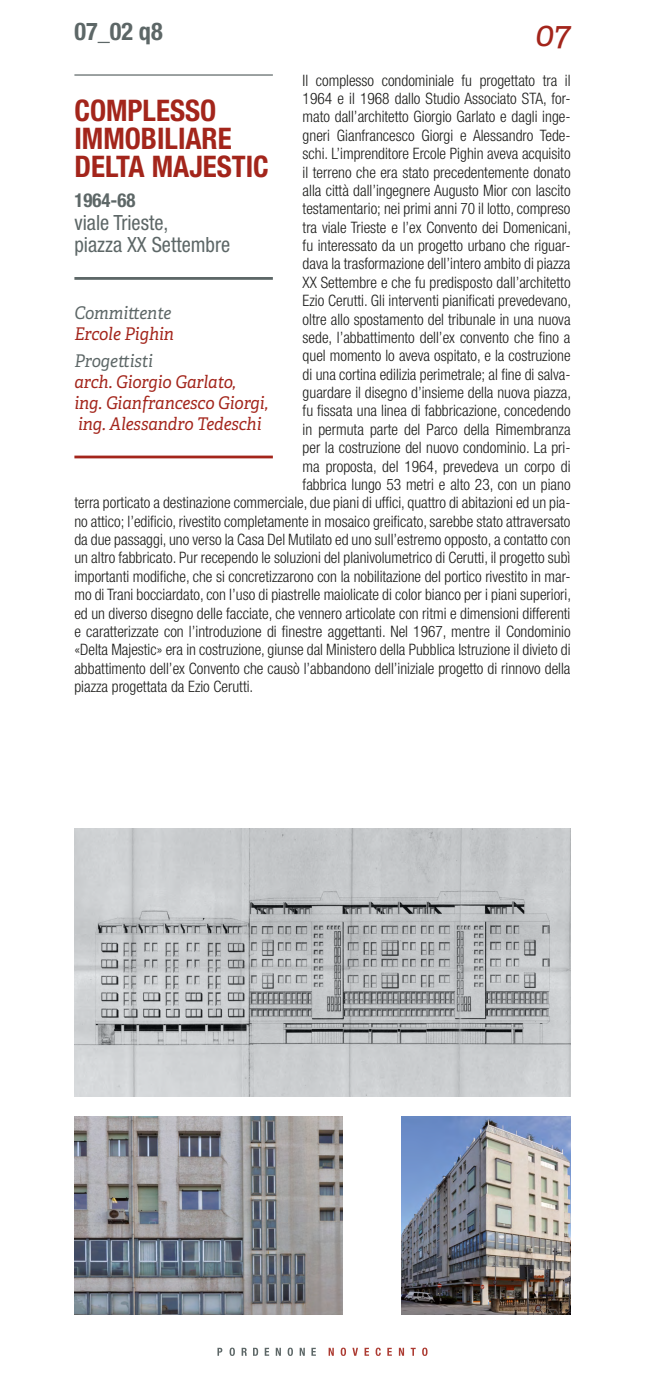
<style>
.page{position:relative;width:645px;height:1389px;background:#fff}
.page>*{position:absolute;margin:0;border:0;box-sizing:border-box;transform-origin:0 0}
.t1{font:italic 35px "Adelle";color:#a3251b;scale:.96 1}
.t2{font:700 condensed 29.75px/28px "Helvetica Neue LT Std";color:#a3251b}
.t3{font:700 condensed 24.5px "Helvetica Neue LT Std";color:#5d6767}
.t4{font:condensed 21px/22.8px "Helvetica Neue LT Std";color:#5d6767}
.t5{font:700 condensed 19.25px "Helvetica Neue LT Std";color:#5d6767}
.t6{font:italic 17.5px/21px "Adelle";color:#a3251b;scale:.93 1}
.t7{font:italic 17.5px "Adelle";color:#5d6767;scale:.93 1}
.schede{font:300 condensed 15.75px "Helvetica Neue LT Std";color:#1d1d1b}
.s1{font-weight:400}
</style>
<div class="page">
<svg style="left:329px;top:1348px;width:98px;height:8px"></svg>
<svg style="left:217px;top:1348px;width:99px;height:8px"></svg>
<hr style="left:74px;top:277px;width:199px;height:3px;background:#5d6767">
<hr style="left:74px;top:74px;width:199px;height:2px;background:#5d6767">
<hr style="left:74px;top:456px;width:199px;height:2px;background:#a3251b">
<img style="left:74px;top:828px;width:496px;height:268px">
<img style="left:74px;top:1116px;width:268px;height:199px">
<img style="left:402px;top:1116px;width:168px;height:199px">
<p class="t3" style="left:74px;top:16px;width:90px">07<span class="s1">_</span>02 q8</p>
<p class="t1" style="left:535px;top:12px;width:38px">07</p>
<p class="schede" style="left:303px;top:71px;width:269px">Il complesso condominiale fu progettato tra il</p>
<p class="schede" style="left:303px;top:89px;width:269px">1964 e il 1968 dallo Studio Associato STA, for-</p>
<p class="schede" style="left:303px;top:108px;width:269px">mato dall’architetto Giorgio Garlato e dagli inge-</p>
<p class="schede" style="left:303px;top:126px;width:269px">gneri Gianfrancesco Giorgi e Alessandro Tede-</p>
<p class="schede" style="left:303px;top:145px;width:269px">schi. L’imprenditore Ercole Pighin aveva acquisito</p>
<p class="schede" style="left:303px;top:163px;width:269px">il terreno che era stato precedentemente donato</p>
<p class="schede" style="left:303px;top:181px;width:269px">alla città dall’ingegnere Augusto Mior con lascito</p>
<p class="schede" style="left:303px;top:200px;width:269px">testamentario; nei primi anni 70 il lotto, compreso</p>
<p class="schede" style="left:303px;top:218px;width:270px">tra viale Trieste e l’ex Convento dei Domenicani,</p>
<p class="schede" style="left:303px;top:236px;width:269px">fu interessato da un progetto urbano che riguar-</p>
<p class="schede" style="left:303px;top:255px;width:269px">dava la trasformazione dell’intero ambito di piazza</p>
<p class="schede" style="left:303px;top:273px;width:269px">XX Settembre e che fu predisposto dall’architetto</p>
<p class="schede" style="left:303px;top:292px;width:270px">Ezio Cerutti. Gli interventi pianificati prevedevano,</p>
<p class="schede" style="left:303px;top:310px;width:269px">oltre allo spostamento del tribunale in una nuova</p>
<p class="schede" style="left:303px;top:328px;width:269px">sede, l’abbattimento dell’ex convento che fino a</p>
<p class="schede" style="left:303px;top:347px;width:269px">quel momento lo aveva ospitato, e la costruzione</p>
<p class="schede" style="left:303px;top:365px;width:269px">di una cortina edilizia perimetrale; al fine di salva-</p>
<p class="schede" style="left:303px;top:383px;width:270px">guardare il disegno d’insieme della nuova piazza,</p>
<p class="schede" style="left:303px;top:402px;width:269px">fu fissata una linea di fabbricazione, concedendo</p>
<p class="schede" style="left:303px;top:420px;width:269px">in permuta parte del Parco della Rimembranza</p>
<p class="schede" style="left:303px;top:439px;width:269px">per la costruzione del nuovo condominio. La pri-</p>
<p class="schede" style="left:303px;top:457px;width:269px">ma proposta, del 1964, prevedeva un corpo di</p>
<p class="schede" style="left:303px;top:475px;width:269px">fabbrica lungo 53 metri e alto 23, con un piano</p>
<p class="schede" style="left:74px;top:494px;width:498px">terra porticato a destinazione commerciale, due piani di uffici, quattro di abitazioni ed un pia-</p>
<p class="schede" style="left:74px;top:512px;width:498px">no attico; l’edificio, rivestito completamente in mosaico greificato, sarebbe stato attraversato</p>
<p class="schede" style="left:74px;top:530px;width:498px">da due passaggi, uno verso la Casa Del Mutilato ed uno sull’estremo opposto, a contatto con</p>
<p class="schede" style="left:74px;top:549px;width:497px">un altro fabbricato. Pur recependo le soluzioni del planivolumetrico di Cerutti, il progetto subì</p>
<p class="schede" style="left:74px;top:567px;width:498px">importanti modifiche, che si concretizzarono con la nobilitazione del portico rivestito in mar-</p>
<p class="schede" style="left:74px;top:586px;width:498px">mo di Trani bocciardato, con l’uso di piastrelle maiolicate di color bianco per i piani superiori,</p>
<p class="schede" style="left:74px;top:604px;width:497px">ed un diverso disegno delle facciate, che vennero articolate con ritmi e dimensioni differenti</p>
<p class="schede" style="left:74px;top:622px;width:498px">e caratterizzate con l’introduzione di finestre aggettanti. Nel 1967, mentre il Condominio</p>
<p class="schede" style="left:74px;top:641px;width:498px">«Delta Majestic» era in costruzione, giunse dal Ministero della Pubblica Istruzione il divieto di</p>
<p class="schede" style="left:74px;top:659px;width:498px">abbattimento dell’ex Convento che causò l’abbandono dell’iniziale progetto di rinnovo della</p>
<p class="schede" style="left:74px;top:677px;width:180px">piazza progettata da Ezio Cerutti.</p>
<p class="t2" style="left:74px;top:96px;width:196px">COMPLESSO<br>IMMOBILIARE<br>DELTA MAJESTIC</p>
<p class="t5" style="left:74px;top:188px;width:62px">1964-68</p>
<p class="t4" style="left:74px;top:211px;width:157px">viale Trieste,<br>piazza XX Settembre</p>
<p class="t7" style="left:74px;top:302px;width:106px">Committente</p>
<p class="t6" style="left:74px;top:324px;width:109px">Ercole Pighin</p>
<p class="t7" style="left:74px;top:350px;width:86px">Progettisti</p>
<p class="t6" style="left:74px;top:371px;width:210px">arch. Giorgio Garlato, ing. Gianfrancesco Giorgi, ing. Alessandro Tedeschi</p>
</div>
